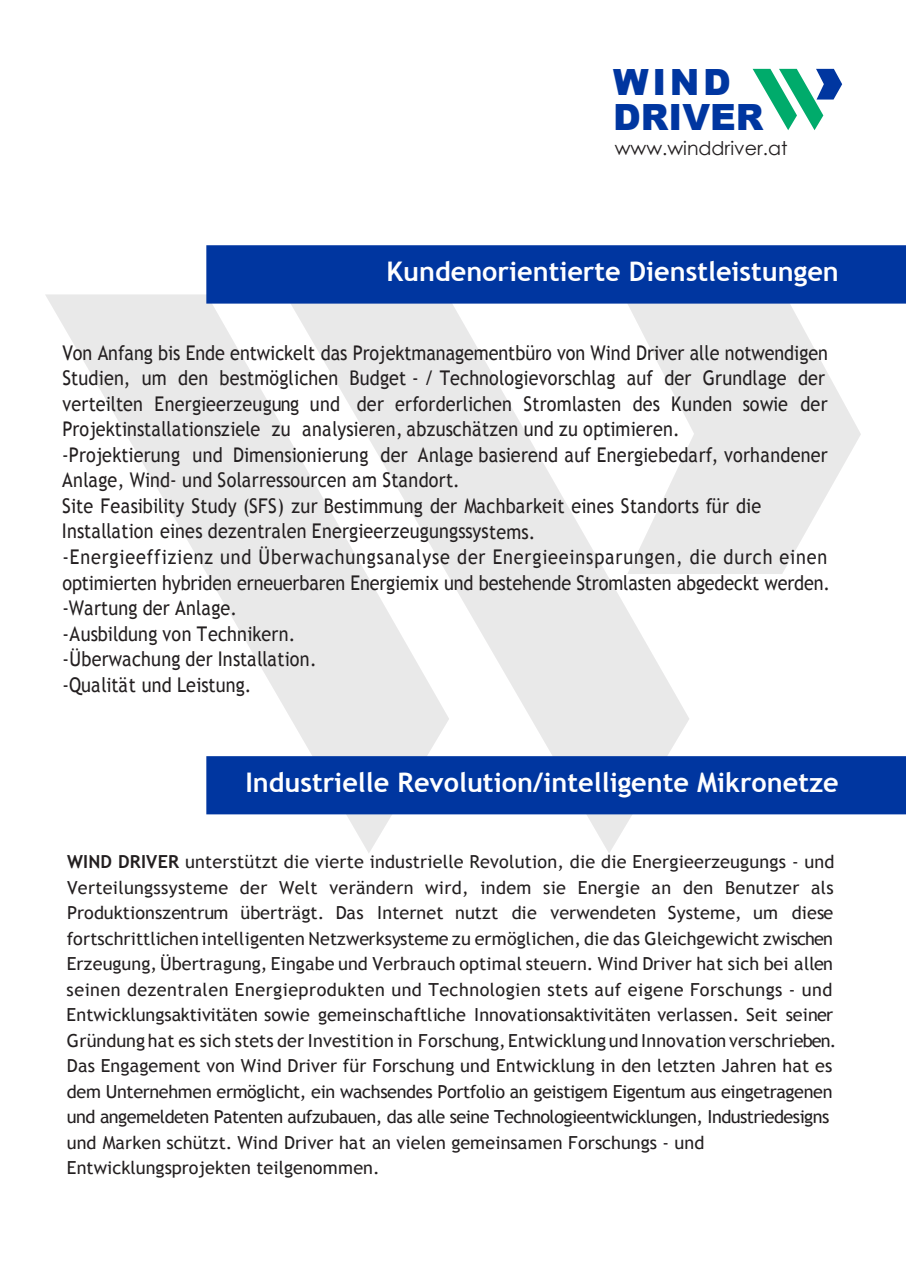
<style>
.page{position:relative;width:906px;height:1276px;background:#fff}
.page>*{position:absolute;margin:0;border:0;box-sizing:border-box;transform-origin:0 0}
.t1{font:900 36.15px/35.2px "Arial";color:#0036a0}
.t2{font:700 27px "Trebuchet MS";color:#fff}
.t3{font:20.25px/25.5px "Trebuchet MS";letter-spacing:.01em;color:#231f20;scale:.89 1}
.t4{font:19.05px "Century Gothic";color:#231f20}
.t5{font:18px/25.5px "Trebuchet MS";letter-spacing:.005em;color:#231f20}
.s1{font-weight:700}
</style>
<div class="page">
<svg style="left:45px;top:294px;width:240px;height:521px"></svg>
<svg style="left:285px;top:304px;width:404px;height:549px;fill:#e9e9e9"></svg>
<svg style="left:622px;top:304px;width:239px;height:270px;fill:#e9e9e9"></svg>
<div style="left:206px;top:756px;width:700px;height:58px;background:#0036a0"></div>
<div style="left:206px;top:245px;width:700px;height:59px;background:#0036a0"></div>
<svg style="left:752px;top:69px;width:90px;height:61px"></svg>
<h1 class="t1" style="left:613px;top:63px;width:152px">WIND<br>DRIVER</h1>
<p class="t4" style="left:615px;top:135px;width:174px">www.winddriver.at</p>
<h2 class="t2" style="left:386px;top:254px;width:454px">Kundenorientierte Dienstleistungen</h2>
<p class="t3" style="left:62px;top:340px;width:864px">Von Anfang bis Ende entwickelt das Projektmanagementbüro von Wind Driver alle notwendigen Studien, um den bestmöglichen Budget - / Technologievorschlag auf der Grundlage der verteilten Energieerzeugung und der erforderlichen Stromlasten des Kunden sowie der Projektinstallationsziele zu analysieren, abzuschätzen und zu optimieren.<br>-Projektierung und Dimensionierung der Anlage basierend auf Energiebedarf, vorhandener Anlage, Wind- und Solarressourcen am Standort.<br>Site Feasibility Study (SFS) zur Bestimmung der Machbarkeit eines Standorts für die Installation eines dezentralen Energieerzeugungssystems.<br>-Energieeffizienz und Überwachungsanalyse der Energieeinsparungen, die durch einen optimierten hybriden erneuerbaren Energiemix und bestehende Stromlasten abgedeckt werden. -Wartung der Anlage.<br>-Ausbildung von Technikern.<br>-Überwachung der Installation.<br>-Qualität und Leistung.</p>
<h2 class="t2" style="left:245px;top:765px;width:595px">Industrielle Revolution/intelligente Mikronetze</h2>
<p class="t5" style="left:67px;top:849px;width:771px"><span class="s1">WIND DRIVER</span> unterstützt die vierte industrielle Revolution, die die Energieerzeugungs - und Verteilungssysteme der Welt verändern wird, indem sie Energie an den Benutzer als Produktionszentrum überträgt. Das Internet nutzt die verwendeten Systeme, um diese fortschrittlichen intelligenten Netzwerksysteme zu ermöglichen, die das Gleichgewicht zwischen Erzeugung, Übertragung, Eingabe und Verbrauch optimal steuern. Wind Driver hat sich bei allen seinen dezentralen Energieprodukten und Technologien stets auf eigene Forschungs - und Entwicklungsaktivitäten sowie gemeinschaftliche Innovationsaktivitäten verlassen. Seit seiner Gründung hat es sich stets der Investition in Forschung,Entwicklung und Innovation verschrieben.<br>Das Engagement von Wind Driver für Forschung und Entwicklung in den letzten Jahren hat es dem Unternehmen ermöglicht, ein wachsendes Portfolio an geistigem Eigentum aus eingetragenen und angemeldeten Patenten aufzubauen, das alle seine Technologieentwicklungen, Industriedesigns und Marken schützt. Wind Driver hat an vielen gemeinsamen Forschungs - und Entwicklungsprojekten teilgenommen.</p>
</div>
